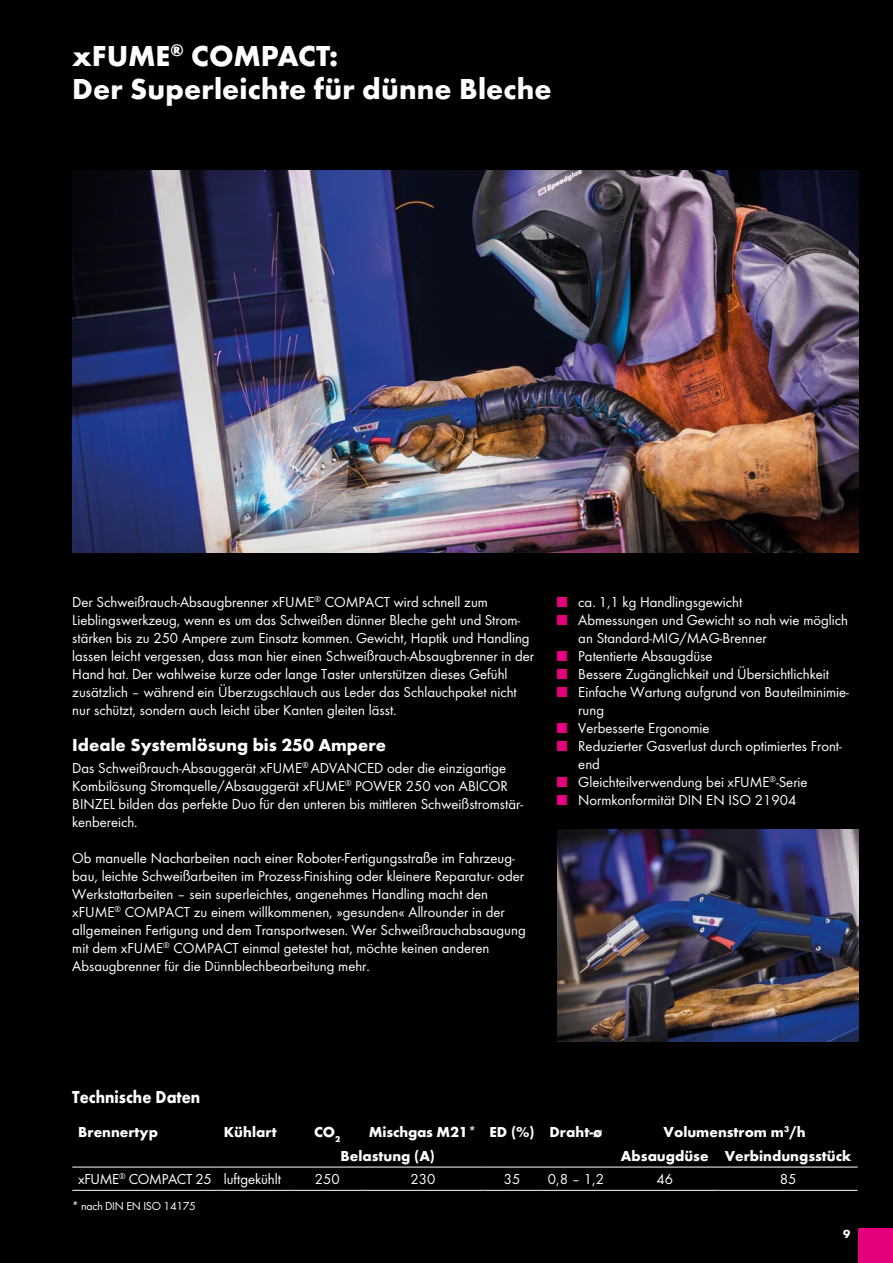
<style>
.page{position:relative;width:893px;height:1263px;background:#000}
.page>*{position:absolute;margin:0;border:0;box-sizing:border-box;transform-origin:0 0}
.t1{font:700 30px/33px "Futura TOT";letter-spacing:.005em;color:#fff}
.t2{font:700 18px "Futura TOT";color:#fff}
.t3{font:700 18px "Futura TOT";color:#fff;scale:.89 1}
.t4{font:15px/18px "Futura TOT Boo";color:#fff}
.t5{font:700 15px "Futura TOT";color:#fff}
.t6{font:15px "Futura TOT Boo";letter-spacing:-.02em;color:#fff}
.t7{font:12px "Futura TOT Boo";letter-spacing:-.02em;color:#fff}
.t8{font:700 12px "Futura TOT";color:#fff}
.s1{color:#e5007d}
</style>
<div class="page">
<div style="left:859px;top:1229px;width:34px;height:34px;background:#e5007d"></div>
<hr style="left:72px;top:1167px;width:146px;height:1px;background:#fff">
<hr style="left:218px;top:1167px;width:74px;height:1px;background:#fff">
<hr style="left:292px;top:1167px;width:70px;height:1px;background:#fff">
<hr style="left:362px;top:1167px;width:121px;height:1px;background:#fff">
<hr style="left:483px;top:1167px;width:58px;height:1px;background:#fff">
<hr style="left:541px;top:1167px;width:70px;height:1px;background:#fff">
<hr style="left:611px;top:1167px;width:107px;height:1px;background:#fff">
<hr style="left:718px;top:1167px;width:140px;height:1px;background:#fff">
<hr style="left:72px;top:1190px;width:146px;height:1px;background:#fff">
<hr style="left:218px;top:1190px;width:74px;height:1px;background:#fff">
<hr style="left:292px;top:1190px;width:70px;height:1px;background:#fff">
<hr style="left:362px;top:1190px;width:121px;height:1px;background:#fff">
<hr style="left:483px;top:1190px;width:58px;height:1px;background:#fff">
<hr style="left:541px;top:1190px;width:70px;height:1px;background:#fff">
<hr style="left:611px;top:1190px;width:107px;height:1px;background:#fff">
<hr style="left:718px;top:1190px;width:140px;height:1px;background:#fff">
<img style="left:557px;top:829px;width:302px;height:213px">
<img style="left:72px;top:170px;width:787px;height:383px">
<h1 class="t1" style="left:72px;top:39px;width:481px">xFUME<sup>®</sup> COMPACT:<br>Der Superleichte für dünne Bleche</h1>
<p class="t4" style="left:72px;top:592px;width:463px">Der Schweißrauch-Absaugbrenner xFUME<sup>®</sup> COMPACT wird schnell zum Lieblingswerkzeug, wenn es um das Schweißen dünner Bleche geht und Strom&shy;stärken bis zu 250 Ampere zum Einsatz kommen. Gewicht, Haptik und Handling lassen leicht vergessen, dass man hier einen Schweißrauch-Absaugbrenner in der Hand hat. Der wahlweise kurze oder lange Taster unterstützen dieses Gefühl zusätzlich – während ein Überzugschlauch aus Leder das Schlauchpaket nicht nur schützt, sondern auch leicht über Kanten gleiten lässt.</p>
<p class="t2" style="left:72px;top:733px;width:315px">Ideale Systemlösung bis 250 Ampere</p>
<p class="t4" style="left:72px;top:759px;width:452px">Das Schweißrauch-Absauggerät xFUME<sup>®</sup> ADVANCED oder die einzigartige Kombilösung Stromquelle/Absauggerät xFUME<sup>®</sup> POWER 250 von ABICOR BINZEL bilden das perfekte Duo für den unteren bis mittleren Schweißstromstär&shy;kenbereich.</p>
<p class="t4" style="left:72px;top:849px;width:455px">Ob manuelle Nacharbeiten nach einer Roboter-Fertigungsstraße im Fahrzeug&shy;bau, leichte Schweißarbeiten im Prozess-Finishing oder kleinere Reparatur- oder Werkstattarbeiten – sein superleichtes, angenehmes Handling macht den xFUME<sup>®</sup> COMPACT zu einem willkommenen, »gesunden« Allrounder in der allgemeinen Fertigung und dem Transportwesen. Wer Schweißrauchabsaugung mit dem xFUME<sup>®</sup> COMPACT einmal getestet hat, möchte keinen anderen Absaugbrenner für die Dünnblechbearbeitung mehr.</p>
<p class="t4" style="left:557px;top:592px;width:187px"><span class="s1">■</span> ca. 1,1 kg Handlingsgewicht</p>
<p class="t4" style="left:578px;top:610px;width:271px;text-indent:-21px"><span class="s1">■</span> Abmessungen und Gewicht so nah wie möglich an Standard-MIG/MAG-Brenner</p>
<p class="t4" style="left:557px;top:646px;width:157px"><span class="s1">■</span> Patentierte Absaugdüse</p>
<p class="t4" style="left:557px;top:664px;width:273px"><span class="s1">■</span> Bessere Zugänglichkeit und Übersichtlichkeit</p>
<p class="t4" style="left:578px;top:682px;width:272px;text-indent:-21px"><span class="s1">■</span> Einfache Wartung aufgrund von Bauteilminimie&shy;rung</p>
<p class="t4" style="left:557px;top:718px;width:154px"><span class="s1">■</span> Verbesserte Ergonomie</p>
<p class="t4" style="left:578px;top:736px;width:265px;text-indent:-21px"><span class="s1">■</span> Reduzierter Gasverlust durch optimiertes Front&shy;end</p>
<p class="t4" style="left:557px;top:772px;width:252px"><span class="s1">■</span> Gleichteilverwendung bei xFUME<sup>®</sup>-Serie</p>
<p class="t4" style="left:557px;top:790px;width:241px"><span class="s1">■</span> Normkonformität DIN EN ISO 21904</p>
<p class="t3" style="left:72px;top:1086px;width:145px">Technische Daten</p>
<p class="t5" style="left:78px;top:1123px;width:81px">Brennertyp</p>
<p class="t5" style="left:224px;top:1123px;width:54px">Kühlart</p>
<p class="t5" style="left:314px;top:1123px;width:28px">CO<sub>2</sub></p>
<p class="t5" style="left:369px;top:1123px;width:235px">Mischgas M21* ED (%) Draht-ø</p>
<p class="t5" style="left:664px;top:1123px;width:143px">Volumenstrom m<sup>3</sup>/h</p>
<p class="t5" style="left:341px;top:1147px;width:96px">Belastung (A)</p>
<p class="t5" style="left:621px;top:1147px;width:232px">Absaugdüse Verbindungsstück</p>
<p class="t6" style="left:78px;top:1170px;width:204px">xFUME<sup>®</sup> COMPACT 25 luftgekühlt</p>
<p class="t4" style="left:315px;top:1170px;width:26px">250</p>
<p class="t4" style="left:410px;top:1170px;width:26px">230</p>
<p class="t4" style="left:504px;top:1170px;width:18px">35</p>
<p class="t4" style="left:548px;top:1170px;width:57px">0,8 – 1,2</p>
<p class="t4" style="left:656px;top:1170px;width:18px">46</p>
<p class="t4" style="left:780px;top:1170px;width:18px">85</p>
<p class="t7" style="left:72px;top:1199px;width:125px">* nach DIN EN ISO 14175</p>
<p class="t8" style="left:843px;top:1227px;width:9px">9</p>
</div>
